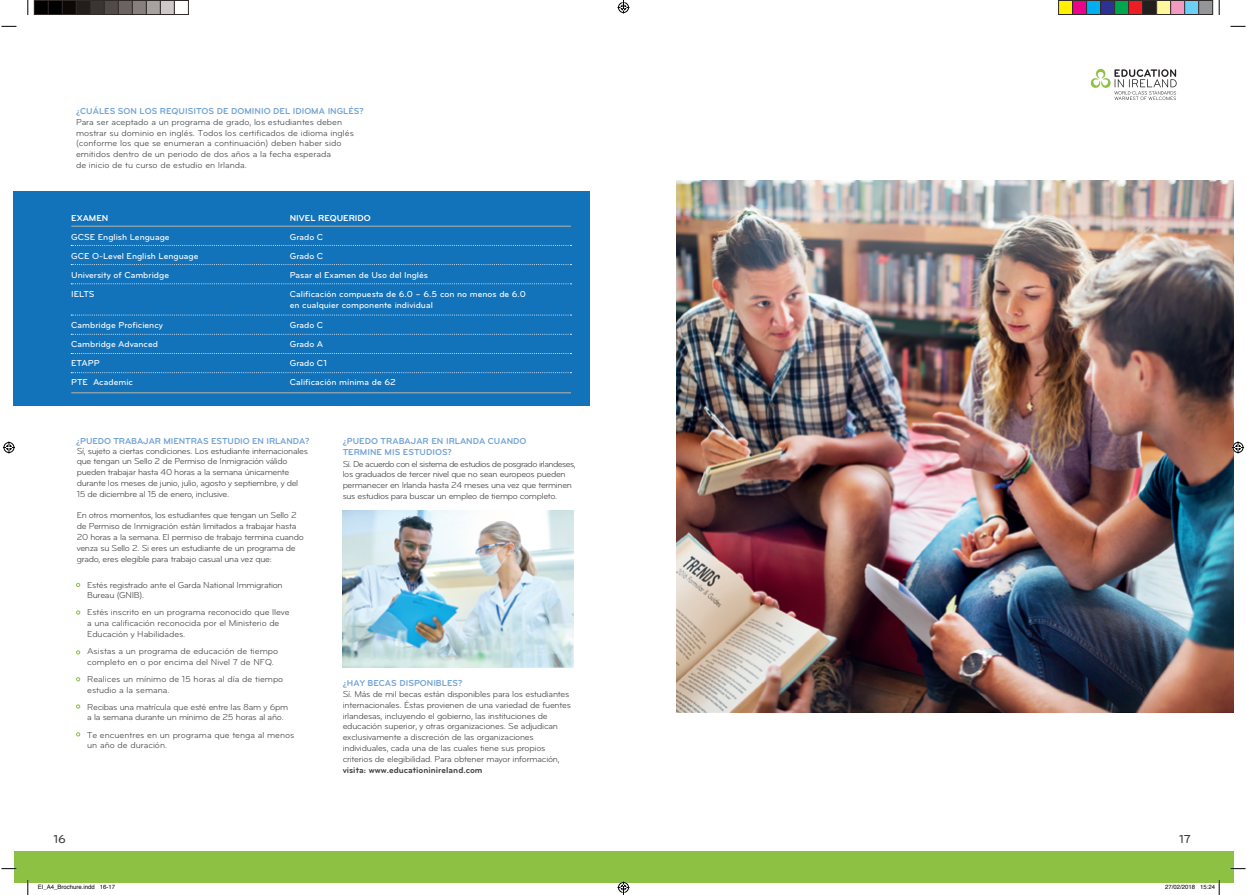
<style>
.page{position:relative;width:1247px;height:895px;background:#fff}
.page>*{position:absolute;margin:0;border:0;box-sizing:border-box;transform-origin:0 0}
.t1{font:500 12px "Bryant Pro";color:#3e3e3f}
.t2{font:9px/10.8px "Bryant Pro";letter-spacing:-.02em;color:#3e3e3f}
.t3{font:9px/10.8px "Bryant Pro";color:#3e3e3f}
.t4{font:500 9px/19px "Bryant Pro";color:#fff}
.t5{font:700 9px/10.8px "Bryant Pro";color:#74a4d5}
.t6{font:700 9px "Bryant Pro";color:#3e3e3f}
.t7{font:700 9px "Bryant Pro";color:#fff}
.t8{font:6px "Helvetica";color:#000}
</style>
<div class="page">
<div style="left:14px;top:191px;width:576px;height:215px;background:#1272ba"></div>
<hr style="left:71px;top:226px;width:500px;height:1px;background:#b9b6a7">
<hr style="left:71px;top:392px;width:500px;height:1px;background:#b9b6a7">
<svg style="left:71px;top:245px;width:500px;height:1px"></svg>
<svg style="left:71px;top:264px;width:500px;height:1px"></svg>
<svg style="left:71px;top:334px;width:500px;height:1px"></svg>
<svg style="left:71px;top:283px;width:500px;height:1px"></svg>
<svg style="left:71px;top:353px;width:500px;height:1px"></svg>
<svg style="left:71px;top:314px;width:500px;height:1px"></svg>
<svg style="left:71px;top:372px;width:500px;height:1px"></svg>
<img style="left:676px;top:180px;width:557px;height:532px">
<img style="left:342px;top:511px;width:231px;height:156px">
<svg style="left:76px;top:583px;width:4px;height:4px"></svg>
<svg style="left:76px;top:610px;width:4px;height:4px"></svg>
<svg style="left:76px;top:650px;width:4px;height:4px"></svg>
<svg style="left:76px;top:677px;width:4px;height:4px"></svg>
<svg style="left:76px;top:704px;width:4px;height:4px"></svg>
<svg style="left:76px;top:732px;width:4px;height:4px"></svg>
<svg style="left:1090px;top:69px;width:86px;height:31px"></svg>
<div style="left:14px;top:851px;width:1219px;height:31px;background:#8cc144"></div>
<svg style="left:1px;top:26px;width:15px;height:1px"></svg>
<svg style="left:1230px;top:26px;width:15px;height:1px"></svg>
<svg style="left:1px;top:868px;width:15px;height:1px"></svg>
<svg style="left:1230px;top:868px;width:15px;height:1px"></svg>
<svg style="left:27px;top:0;width:2px;height:15px"></svg>
<svg style="left:27px;top:880px;width:2px;height:15px"></svg>
<svg style="left:1218px;top:0;width:1px;height:15px"></svg>
<svg style="left:3px;top:441px;width:12px;height:12px"></svg>
<svg style="left:1231px;top:441px;width:12px;height:12px"></svg>
<div style="left:34px;top:0;width:14px;height:14px;background:#000"></div>
<div style="left:34px;top:0;width:15px;height:15px;border:1px solid #302a28"></div>
<div style="left:48px;top:0;width:14px;height:14px;background:#000"></div>
<div style="left:48px;top:0;width:15px;height:15px;border:1px solid #302a28"></div>
<div style="left:62px;top:0;width:14px;height:14px;background:#0c0806"></div>
<div style="left:62px;top:0;width:15px;height:15px;border:1px solid #302a28"></div>
<div style="left:76px;top:0;width:14px;height:14px;background:#241e1b"></div>
<div style="left:76px;top:0;width:15px;height:15px;border:1px solid #302a28"></div>
<div style="left:90px;top:0;width:14px;height:14px;background:#3b3532"></div>
<div style="left:90px;top:0;width:15px;height:15px;border:1px solid #302a28"></div>
<div style="left:104px;top:0;width:14px;height:14px;background:#524a47"></div>
<div style="left:104px;top:0;width:15px;height:15px;border:1px solid #302a28"></div>
<div style="left:118px;top:0;width:14px;height:14px;background:#6b6360"></div>
<div style="left:118px;top:0;width:15px;height:15px;border:1px solid #302a28"></div>
<div style="left:132px;top:0;width:14px;height:14px;background:#867f7c"></div>
<div style="left:132px;top:0;width:15px;height:15px;border:1px solid #302a28"></div>
<div style="left:146px;top:0;width:14px;height:14px;background:#a7a2a0"></div>
<div style="left:146px;top:0;width:15px;height:15px;border:1px solid #302a28"></div>
<div style="left:160px;top:0;width:14px;height:14px;background:#cdc9c8"></div>
<div style="left:160px;top:0;width:15px;height:15px;border:1px solid #302a28"></div>
<div style="left:174px;top:0;width:15px;height:15px;border:1px solid #302a28"></div>
<div style="left:1058px;top:0;width:14px;height:14px;background:#fff101"></div>
<div style="left:1057px;top:0;width:15px;height:15px;border:1px solid #302a28"></div>
<div style="left:1072px;top:0;width:14px;height:14px;background:#ed028c"></div>
<div style="left:1071px;top:0;width:15px;height:15px;border:1px solid #302a28"></div>
<div style="left:1086px;top:0;width:14px;height:14px;background:#00aeef"></div>
<div style="left:1085px;top:0;width:15px;height:15px;border:1px solid #302a28"></div>
<div style="left:1100px;top:0;width:14px;height:14px;background:#2e3092"></div>
<div style="left:1099px;top:0;width:15px;height:15px;border:1px solid #302a28"></div>
<div style="left:1114px;top:0;width:14px;height:14px;background:#00a54f"></div>
<div style="left:1113px;top:0;width:15px;height:15px;border:1px solid #302a28"></div>
<div style="left:1128px;top:0;width:14px;height:14px;background:#ee1d23"></div>
<div style="left:1127px;top:0;width:15px;height:15px;border:1px solid #302a28"></div>
<div style="left:1142px;top:0;width:14px;height:14px;background:#231f20"></div>
<div style="left:1141px;top:0;width:15px;height:15px;border:1px solid #302a28"></div>
<div style="left:1156px;top:0;width:14px;height:14px;background:#fff79a"></div>
<div style="left:1155px;top:0;width:15px;height:15px;border:1px solid #302a28"></div>
<div style="left:1170px;top:0;width:14px;height:14px;background:#f499c2"></div>
<div style="left:1169px;top:0;width:15px;height:15px;border:1px solid #302a28"></div>
<div style="left:1184px;top:0;width:14px;height:14px;background:#6bcff6"></div>
<div style="left:1183px;top:0;width:15px;height:15px;border:1px solid #302a28"></div>
<div style="left:1198px;top:0;width:14px;height:14px;background:#939598"></div>
<div style="left:1197px;top:0;width:15px;height:15px;border:1px solid #302a28"></div>
<svg style="left:1164px;top:880px;width:55px;height:15px"></svg>
<svg style="left:617px;top:0;width:12px;height:14px"></svg>
<svg style="left:617px;top:881px;width:12px;height:14px"></svg>
<p class="t5" style="left:76px;top:106px;width:289px">¿CUÁLES SON LOS REQUISITOS DE DOMINIO DEL IDIOMA INGLÉS?</p>
<p class="t3" style="left:76px;top:116px;width:279px">Para ser aceptado a un programa de grado, los estudiantes deben mostrar su dominio en inglés. Todos los certificados de idioma inglés (conforme los que se enumeran a continuación) deben haber sido emitidos dentro de un periodo de dos años a la fecha esperada<br>de inicio de tu curso de estudio en Irlanda.</p>
<p class="t7" style="left:71px;top:212px;width:39px">EXAMEN</p>
<p class="t4" style="left:71px;top:227px;width:129px">GCSE English Lenguage<br>GCE O-Level English Lenguage<br>University of Cambridge<br>IELTS</p>
<p class="t4" style="left:71px;top:315px;width:93px">Cambridge Proficiency<br>Cambridge Advanced<br>ETAPP<br>PTE Academic</p>
<p class="t7" style="left:290px;top:212px;width:82px">NIVEL REQUERIDO</p>
<p class="t4" style="left:290px;top:227px;width:238px">Grado C<br>Grado C<br>Pasar el Examen de Uso del Inglés<br>Calificación compuesta de 6.0 – 6.5 con no menos de 6.0</p>
<p class="t4" style="left:290px;top:295px;width:144px">en cualquier componente individual</p>
<p class="t4" style="left:290px;top:315px;width:107px">Grado C<br>Grado A<br>Grado C1<br>Calificación mínima de 62</p>
<p class="t5" style="left:76px;top:435px;width:235px">¿PUEDO TRABAJAR MIENTRAS ESTUDIO EN IRLANDA?</p>
<p class="t2" style="left:77px;top:445px;width:233px">Sí, sujeto a ciertas condiciones. Los estudiante internacionales que tengan un Sello 2 de Permiso de Inmigración válido pueden trabajar hasta 40 horas a la semana únicamente durante los meses de junio, julio, agosto y septiembre, y del 15 de diciembre al 15 de enero, inclusive.</p>
<p class="t2" style="left:77px;top:510px;width:228px">En otros momentos, los estudiantes que tengan un Sello 2 de Permiso de Inmigración están limitados a trabajar hasta 20 horas a la semana. El permiso de trabajo termina cuando venza su Sello 2. Si eres un estudiante de un programa de grado, eres elegible para trabajo casual una vez que:</p>
<p class="t2" style="left:87px;top:579px;width:197px">Estés registrado ante el Garda National Immigration<br>Bureau (GNIB).</p>
<p class="t2" style="left:87px;top:607px;width:204px">Estés inscrito en un programa reconocido que lleve a una calificación reconocida por el Ministerio de<br>Educación y Habilidades.</p>
<p class="t3" style="left:87px;top:645px;width:192px">Asistas a un programa de educación de tiempo completo en o por encima del Nivel 7 de NFQ.</p>
<p class="t3" style="left:87px;top:673px;width:198px">Realices un mínimo de 15 horas al día de tiempo estudio a la semana.</p>
<p class="t2" style="left:87px;top:701px;width:202px">Recibas una matrícula que esté entre las 8am y 6pm a la semana durante un mínimo de 25 horas al año.</p>
<p class="t3" style="left:87px;top:729px;width:209px">Te encuentres en un programa que tenga al menos un año de duración.</p>
<p class="t5" style="left:342px;top:435px;width:185px">¿PUEDO TRABAJAR EN IRLANDA CUANDO<br>TERMINE MIS ESTUDIOS?</p>
<p class="t2" style="left:342px;top:458px;width:234px">Sí. De acuerdo con el sistema de estudios de posgrado irlandeses, los graduados de tercer nivel que no sean europeos pueden permanecer en Irlanda hasta 24 meses una vez que terminen sus estudios para buscar un empleo de tiempo completo.</p>
<p class="t5" style="left:342px;top:678px;width:121px">¿HAY BECAS DISPONIBLES?</p>
<p class="t2" style="left:342px;top:688px;width:230px">Sí. Más de mil becas están disponibles para los estudiantes internacionales. Éstas provienen de una variedad de fuentes irlandesas, incluyendo el gobierno, las instituciones de educación superior, y otras organizaciones. Se adjudican exclusivamente a discreción de las organizaciones individuales, cada una de las cuales tiene sus propios criterios de elegibilidad. Para obtener mayor información,</p>
<p class="t6" style="left:342px;top:764px;width:141px">visita: www.educationinireland.com</p>
<h1 class="t1" style="left:53px;top:832px;width:14px">16</h1>
<h1 class="t1" style="left:1178px;top:832px;width:13px">17</h1>
<p class="t8" style="left:38px;top:882px;width:79px">EI_A4_Brochure.indd 16-17</p>
<p class="t8" style="left:1164px;top:882px;width:52px">27/02/2018 15:24</p>
</div>
